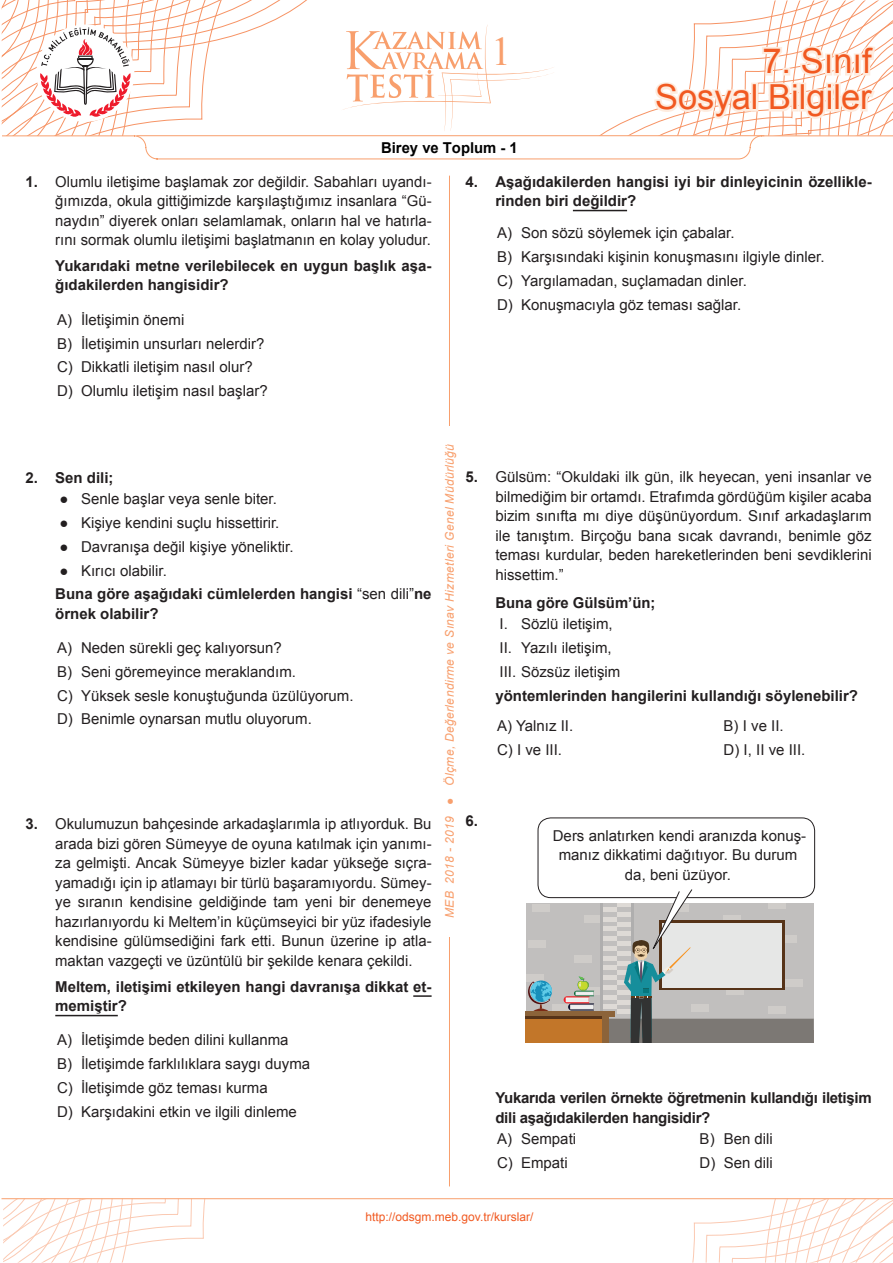
<style>
.page{position:relative;width:893px;height:1263px;background:#fff}
.page>*{position:absolute;margin:0;border:0;box-sizing:border-box;transform-origin:0 0}
.t1{font:40.5px "Times New Roman";color:#f89f6d}
.t2{font:34.5px/36px "Arial";color:#f15921;text-align:right}
.t3{font:15px/19.5px "Arial";color:#231f20}
.t4{font:700 15px/19.5px "Arial";color:#231f20}
.t5{font:700 15px/19.5px "Arial";letter-spacing:-.02em;color:#231f20}
.t6{font:700 15px "Arial";color:#000}
.t7{font:italic 12px "Arial";letter-spacing:.03em;color:#f89f6d}
.t8{font:12px "Arial";color:#f15921}
.s1{font-weight:700}
.s2{font-weight:400}
</style>
<div class="page">
<svg style="left:551px;top:1199px;width:342px;height:63px"></svg>
<svg style="left:3px;top:1199px;width:344px;height:63px"></svg>
<hr style="left:2px;top:1198px;width:891px;height:1px;background:#f89f6d">
<hr style="left:449px;top:176px;width:1px;height:1010px;background:#f89f6d">
<div style="left:440px;top:426px;width:19px;height:510px;background:#fff"></div>
<svg style="left:2px;top:0;width:891px;height:159px"></svg>
<svg style="left:413px;top:995px;width:19px;height:2px"></svg>
<hr style="left:55px;top:1015px;width:63px;height:1px;background:#231f20">
<hr style="left:573px;top:210px;width:54px;height:1px;background:#231f20">
<div style="left:538px;top:817px;width:277px;height:81px;border:1px solid #231f20;border-radius:13px"></div>
<svg style="left:525px;top:888px;width:289px;height:155px;background:#bab7b1"></svg>
<h1 class="t1" style="left:491px;top:24px;width:22px">1</h1>
<h2 class="t2" style="left:655px;top:44px;width:218px">7. Sınıf<br>Sosyal Bilgiler</h2>
<p class="t6" style="left:381px;top:138px;width:138px">Birey ve Toplum - 1</p>
<p class="t3" style="left:55px;top:172px;width:378px;text-align:justify;text-indent:-30px"><span class="s1">1.</span> Olumlu iletişime başlamak zor değildir. Sabahları uyandı&shy;ğımızda, okula gittiğimizde karşılaştığımız insanlara “Gü&shy;naydın” diyerek onları selamlamak, onların hal ve hatırla&shy;rını sormak olumlu iletişimi başlatmanın en kolay yoludur.</p>
<p class="t4" style="left:55px;top:256px;width:378px">Yukarıdaki metne verilebilecek en uygun başlık aşa&shy;ğıdakilerden hangisidir?</p>
<p class="t3" style="left:57px;top:308px;width:212px;line-height:23.7px">A) İletişimin önemi<br>B) İletişimin unsurları nelerdir?<br>C) Dikkatli iletişim nasıl olur?<br>D) Olumlu iletişim nasıl başlar?</p>
<p class="t4" style="left:495px;top:172px;width:378px;text-indent:-30px">4. Aşağıdakilerden hangisi iyi bir dinleyicinin özellikle&shy;rinden biri değildir?</p>
<p class="t3" style="left:497px;top:221px;width:329px;line-height:23.7px">A) Son sözü söylemek için çabalar.<br>B) Karşısındaki kişinin konuşmasını ilgiyle dinler.<br>C) Yargılamadan, suçlamadan dinler.<br>D) Konuşmacıyla göz teması sağlar.</p>
<p class="t4" style="left:26px;top:468px;width:90px">2. Sen dili;</p>
<p class="t3" style="left:60px;top:489px;width:219px">● Senle başlar veya senle biter.</p>
<p class="t3" style="left:60px;top:513px;width:221px">● Kişiye kendini suçlu hissettirir.</p>
<p class="t3" style="left:60px;top:537px;width:236px">● Davranışa değil kişiye yöneliktir.</p>
<p class="t4" style="left:55px;top:559px;width:378px;line-height:23.7px"><span class="s2">● Kırıcı olabilir.<br></span>Buna göre aşağıdaki cümlelerden hangisi <span class="s2">“sen dili”</span>ne</p>
<p class="t4" style="left:55px;top:604px;width:105px">örnek olabilir?</p>
<p class="t3" style="left:57px;top:636px;width:298px;line-height:23.7px">A) Neden sürekli geç kalıyorsun?<br>B) Seni göremeyince meraklandım.<br>C) Yüksek sesle konuştuğunda üzülüyorum.<br>D) Benimle oynarsan mutlu oluyorum.</p>
<p class="t3" style="left:55px;top:814px;width:378px;text-align:justify;text-indent:-30px"><span class="s1">3.</span> Okulumuzun bahçesinde arkadaşlarımla ip atlıyorduk. Bu arada bizi gören Sümeyye de oyuna katılmak için yanımı&shy;za gelmişti. Ancak Sümeyye bizler kadar yükseğe sıçra&shy;yamadığı için ip atlamayı bir türlü başaramıyordu. Sümey&shy;ye sıranın kendisine geldiğinde tam yeni bir denemeye hazırlanıyordu ki Meltem’in küçümseyici bir yüz ifadesiyle kendisine gülümsediğini fark etti. Bunun üzerine ip atla&shy;maktan vazgeçti ve üzüntülü bir şekilde kenara çekildi.</p>
<p class="t4" style="left:55px;top:977px;width:378px">Meltem, iletişimi etkileyen hangi davranışa dikkat et&shy;memiştir?</p>
<p class="t3" style="left:57px;top:1028px;width:255px;line-height:23.7px">A) İletişimde beden dilini kullanma<br>B) İletişimde farklılıklara saygı duyma C) İletişimde göz teması kurma<br>D) Karşıdakini etkin ve ilgili dinleme</p>
<p class="t7" style="left:442px;top:918px;width:476px;rotate:-90deg">MEB 2018 - 2019 ● Ölçme, Değerlendirme ve Sınav Hizmetleri Genel Müdürlüğü</p>
<p class="t3" style="left:495px;top:467px;width:378px;text-align:justify;text-indent:-30px"><span class="s1">5.</span> Gülsüm: “Okuldaki ilk gün, ilk heyecan, yeni insanlar ve bilmediğim bir ortamdı. Etrafımda gördüğüm kişiler acaba bizim sınıfta mı diye düşünüyordum. Sınıf arkadaşlarım ile tanıştım. Birçoğu bana sıcak davrandı, benimle göz teması kurdular, beden hareketlerinden beni sevdiklerini hissettim.”</p>
<p class="t4" style="left:495px;top:593px;width:162px">Buna göre Gülsüm’ün;</p>
<p class="t3" style="left:500px;top:612px;width:122px;line-height:23.7px">I. Sözlü iletişim,<br>II. Yazılı iletişim,<br>III. Sözsüz iletişim</p>
<p class="t4" style="left:495px;top:686px;width:364px">yöntemlerinden hangilerini kullandığı söylenebilir?</p>
<p class="t3" style="left:497px;top:716px;width:78px">A) Yalnız II.</p>
<p class="t3" style="left:724px;top:716px;width:62px">B) I ve II.</p>
<p class="t3" style="left:497px;top:740px;width:67px">C) I ve III.</p>
<p class="t3" style="left:724px;top:740px;width:83px">D) I, II ve III.</p>
<p class="t4" style="left:466px;top:811px;width:14px">6.</p>
<p class="t3" style="left:553px;top:826px;width:255px;text-align:center">Ders anlatırken kendi aranızda konuş&shy;manız dikkatimi dağıtıyor. Bu durum da, beni üzüyor.</p>
<p class="t5" style="left:495px;top:1088px;width:378px">Yukarıda verilen örnekte öğretmenin kullandığı iletişim dili aşağıdakilerden hangisidir?</p>
<p class="t3" style="left:497px;top:1129px;width:81px">A) Sempati</p>
<p class="t3" style="left:700px;top:1129px;width:75px">B) Ben dili</p>
<p class="t3" style="left:497px;top:1153px;width:72px">C) Empati</p>
<p class="t3" style="left:700px;top:1153px;width:75px">D) Sen dili</p>
<p class="t8" style="left:366px;top:1208px;width:169px">http://odsgm.meb.gov.tr/kurslar/</p>
</div>
